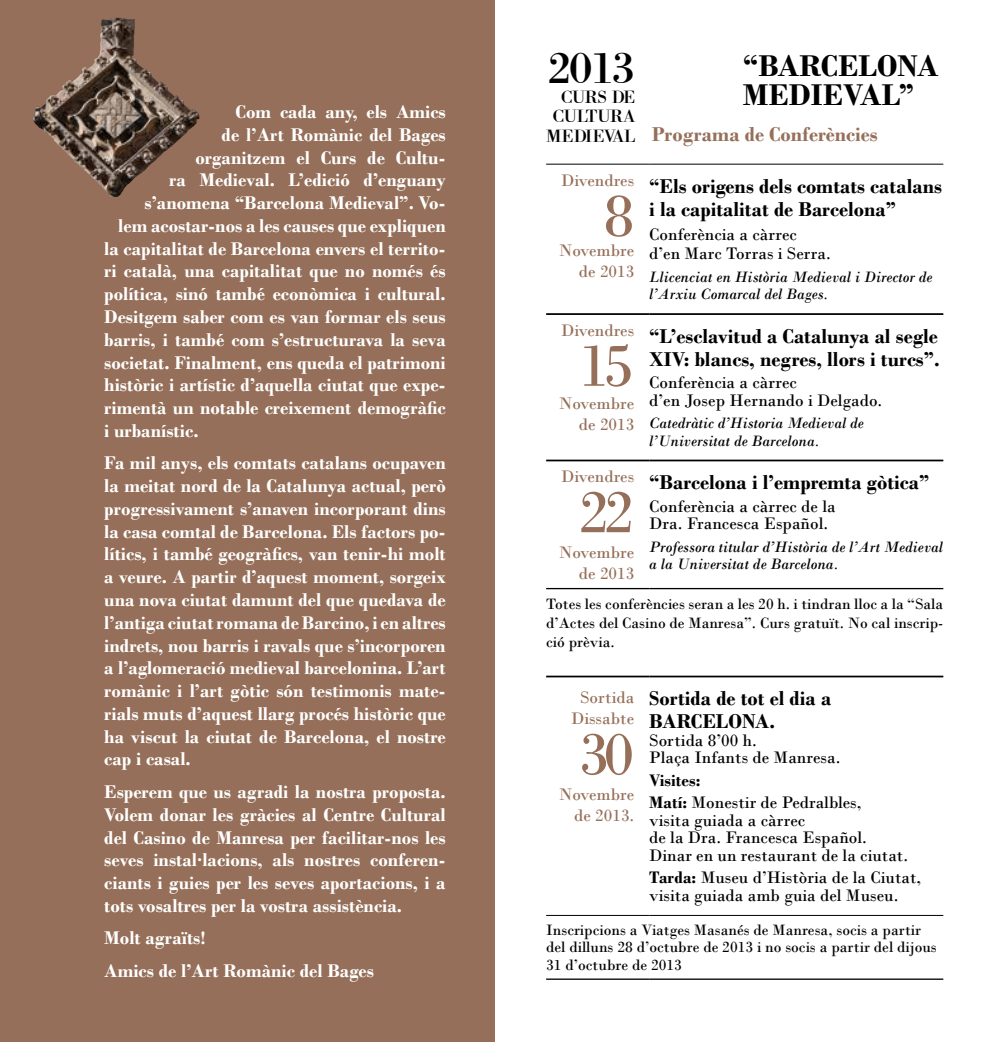
<style>
.page{position:relative;width:993px;height:1042px;background:#fff}
.page>*{position:absolute;margin:0;border:0;box-sizing:border-box;transform-origin:0 0}
.t1{font:63px "Bodoni";color:#956f59}
.t2{font:47.25px "Bodoni XT";color:#000}
.t3{font:700 31.5px/28.7px "Bodoni";color:#000}
.t4{font:700 21px/22.8px "Bodoni";color:#000}
.t5{font:700 21px "Bodoni";color:#956f59}
.t6{font:700 19.25px/22.8px "Bodoni";color:#fff;text-align:justify}
.t7{font:18.38px/19.6px "Bodoni XT";letter-spacing:-.04em;color:#000;text-align:right}
.t8{font:17.5px/17.5px "Bodoni";color:#000}
.t9{font:17.5px/21px "Bodoni";color:#956f59;text-align:right}
.t10{font:15.75px/18.9px "Bodoni";color:#000;text-align:justify}
.t11{font:italic 15.75px/17.5px "Bodoni";color:#000}
.s1{font-weight:700}
</style>
<div class="page">
<div style="left:0;top:0;width:494px;height:1042px;background:#956f59"></div>
<svg style="left:98px;top:100px;width:102px;height:97px"></svg>
<img style="left:33px;top:19px;width:78px;height:153px">
<hr style="left:546px;top:313px;width:103px;height:2px;background:#000">
<hr style="left:649px;top:313px;width:294px;height:2px;background:#000">
<hr style="left:546px;top:460px;width:103px;height:1px;background:#000">
<hr style="left:649px;top:460px;width:294px;height:1px;background:#000">
<hr style="left:546px;top:675px;width:103px;height:2px;background:#000">
<hr style="left:649px;top:675px;width:294px;height:2px;background:#000">
<hr style="left:546px;top:164px;width:103px;height:1px;background:#000">
<hr style="left:649px;top:164px;width:294px;height:1px;background:#000">
<hr style="left:546px;top:915px;width:103px;height:1px;background:#000">
<hr style="left:649px;top:915px;width:294px;height:1px;background:#000">
<hr style="left:546px;top:588px;width:103px;height:1px;background:#000">
<hr style="left:649px;top:588px;width:294px;height:1px;background:#000">
<hr style="left:546px;top:978px;width:103px;height:2px;background:#000">
<hr style="left:649px;top:978px;width:294px;height:2px;background:#000">
<p class="t6" style="left:235px;top:100px;width:211px">Com cada any, els Amics</p>
<p class="t6" style="left:221px;top:123px;width:226px">de l’Art Romànic del Bages</p>
<p class="t6" style="left:195px;top:146px;width:252px">organitzem el Curs de Cultu-</p>
<p class="t6" style="left:169px;top:169px;width:278px">ra Medieval. L’edició d’enguany</p>
<p class="t6" style="left:144px;top:191px;width:302px">s’anomena “Barcelona Medieval”. Vo-</p>
<p class="t6" style="left:118px;top:214px;width:329px">lem acostar-nos a les causes que expliquen</p>
<p class="t6" style="left:104px;top:237px;width:343px">la capitalitat de Barcelona envers el territo-</p>
<p class="t6" style="left:104px;top:260px;width:343px">ri català, una capitalitat que no només és</p>
<p class="t6" style="left:104px;top:282px;width:343px">política, sinó també econòmica i cultural.</p>
<p class="t6" style="left:104px;top:305px;width:343px">Desitgem saber com es van formar els seus</p>
<p class="t6" style="left:104px;top:328px;width:343px">barris, i també com s’estructurava la seva</p>
<p class="t6" style="left:104px;top:351px;width:343px">societat. Finalment, ens queda el patrimoni</p>
<p class="t6" style="left:104px;top:373px;width:343px">històric i artístic d’aquella ciutat que expe-</p>
<p class="t6" style="left:104px;top:396px;width:343px">rimentà un notable creixement demogràfic</p>
<p class="t6" style="left:104px;top:419px;width:96px">i urbanístic.</p>
<p class="t6" style="left:104px;top:452px;width:343px">Fa mil anys, els comtats catalans ocupaven la meitat nord de la Catalunya actual, però progressivament s’anaven incorporant dins la casa comtal de Barcelona. Els factors po&shy;lítics, i també geogràfics, van tenir-hi molt a veure. A partir d’aquest moment, sorgeix una nova ciutat damunt del que quedava de l’antiga ciutat romana de Barcino, i en altres indrets, nou barris i ravals que s’incorporen a l’aglomeració medieval barcelonina. L’art romànic i l’art gòtic són testimonis mate&shy;rials muts d’aquest llarg procés històric que ha viscut la ciutat de Barcelona, el nostre cap i casal.</p>
<p class="t6" style="left:104px;top:780px;width:343px">Esperem que us agradi la nostra proposta.<br>Volem donar les gràcies al Centre Cultural del Casino de Manresa per facilitar-nos les seves instal·lacions, als nostres conferen&shy;ciants i guies per les seves aportacions, i a tots vosaltres per la vostra assistència.</p>
<p class="t6" style="left:104px;top:922px;width:271px;line-height:32.7px">Molt agraïts!<br>Amics de l’Art Romànic del Bages</p>
<h2 class="t2" style="left:548px;top:38px;width:89px">2013</h2>
<p class="t7" style="left:546px;top:86px;width:91px">CURS DE<br>CULTURA<br>MEDIEVAL</p>
<p class="t9" style="left:561px;top:170px;width:75px">Divendres</p>
<h1 class="t1" style="left:603px;top:178px;width:32px">8</h1>
<p class="t9" style="left:559px;top:240px;width:77px">Novembre de 2013</p>
<p class="t9" style="left:561px;top:319px;width:75px">Divendres</p>
<h1 class="t1" style="left:578px;top:328px;width:57px">15</h1>
<p class="t9" style="left:559px;top:393px;width:77px">Novembre de 2013</p>
<h3 class="t3" style="left:742px;top:51px;width:197px">“BARCELONA<br>MEDIEVAL”</h3>
<p class="t5" style="left:651px;top:122px;width:227px">Programa de Conferències</p>
<p class="t4" style="left:649px;top:175px;width:294px">“Els origens dels comtats catalans i la capitalitat de Barcelona”</p>
<p class="t8" style="left:649px;top:225px;width:183px;line-height:19.2px">Conferència a càrrec d’en Marc Torras i Serra.</p>
<p class="t11" style="left:649px;top:268px;width:284px">Llicenciat en Història Medieval i Director de l’Arxiu Comarcal del Bages.</p>
<p class="t4" style="left:649px;top:325px;width:292px">“L’esclavitud a Catalunya al segle<br>XIV: blancs, negres, llors i turcs”.</p>
<p class="t8" style="left:649px;top:374px;width:234px">Conferència a càrrec<br>d’en Josep Hernando i Delgado.</p>
<p class="t11" style="left:649px;top:414px;width:216px">Catedràtic d’Historia Medieval de l’Universitat de Barcelona.</p>
<p class="t9" style="left:561px;top:466px;width:75px">Divendres</p>
<h1 class="t1" style="left:578px;top:474px;width:58px">22</h1>
<p class="t9" style="left:559px;top:541px;width:77px">Novembre de 2013</p>
<p class="t4" style="left:649px;top:471px;width:282px">“Barcelona i l’empremta gòtica”</p>
<p class="t8" style="left:649px;top:497px;width:188px">Conferència a càrrec de la<br>Dra. Francesca Español.</p>
<p class="t11" style="left:649px;top:538px;width:295px">Professora titular d’Història de l’Art Medieval a la Universitat de Barcelona.</p>
<p class="t10" style="left:546px;top:594px;width:398px">Totes les conferències seran a les 20 h. i tindran lloc a la “Sala d’Actes del Casino de Manresa”. Curs gratuït. No cal inscrip&shy;ció prèvia.</p>
<p class="t9" style="left:571px;top:687px;width:65px;text-align:center">Sortida<br>Dissabte</p>
<h1 class="t1" style="left:578px;top:716px;width:58px">30</h1>
<p class="t9" style="left:559px;top:783px;width:77px">Novembre de 2013.</p>
<p class="t4" style="left:649px;top:687px;width:183px">Sortida de tot el dia a<br>BARCELONA.</p>
<p class="t8" style="left:649px;top:731px;width:192px">Sortida 8’00 h.<br>Plaça Infants de Manresa.</p>
<p class="t8" style="left:649px;top:769px;width:214px;line-height:22.4px"><span class="s1">Visites:<br>Matí:</span> Monestir de Pedralbles,</p>
<p class="t8" style="left:649px;top:811px;width:260px">visita guiada a càrrec<br>de la Dra. Francesca Español.<br>Dinar en un restaurant de la ciutat.</p>
<p class="t8" style="left:649px;top:868px;width:273px"><span class="s1">Tarda:</span> Museu d’Història de la Ciutat, visita guiada amb guia del Museu.</p>
<p class="t10" style="left:546px;top:921px;width:392px;line-height:17.5px;text-align:left">Inscripcions a Viatges Masanés de Manresa, socis a partir del dilluns 28 d’octubre de 2013 i no socis a partir del dijous<br>31 d’octubre de 2013</p>
</div>
